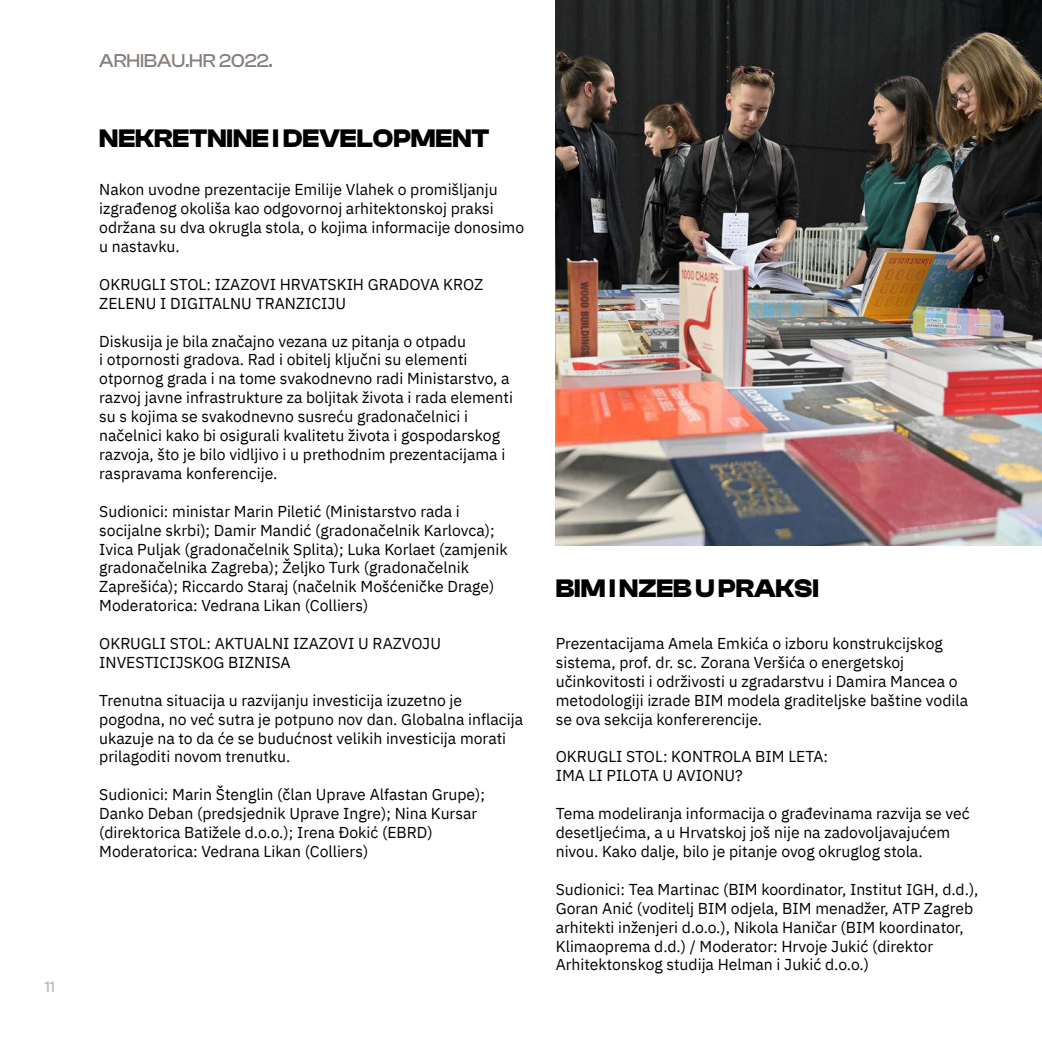
<style>
.page{position:relative;width:1042px;height:1042px;background:#fff}
.page>*{position:absolute;margin:0;border:0;box-sizing:border-box;transform-origin:0 0}
.t1{font:700 26.25px "Clash Display";color:#000}
.t2{font:500 19.25px "Clash Display";color:#867f7c}
.t3{font:15.75px/18.9px "IBM Plex Sans";color:#000}
.t4{font:500 15.75px "Clash Display";color:#bcbdc0}
</style>
<div class="page">
<img style="left:556px;top:0;width:486px;height:546px">
<p class="t4" style="left:44px;top:978px;width:12px">11</p>
<p class="t2" style="left:99px;top:50px;width:175px">ARHIBAU.HR 2022.</p>
<p class="t1" style="left:99px;top:124px;width:392px">NEKRETNINE I DEVELOPMENT</p>
<p class="t3" style="left:99px;top:179px;width:426px">Nakon uvodne prezentacije Emilije Vlahek o promišljanju izgrađenog okoliša kao odgovornoj arhitektonskoj praksi održana su dva okrugla stola, o kojima informacije donosimo u nastavku.</p>
<p class="t3" style="left:99px;top:273px;width:385px">OKRUGLI STOL: IZAZOVI HRVATSKIH GRADOVA KROZ<br>ZELENU I DIGITALNU TRANZICIJU</p>
<p class="t3" style="left:99px;top:330px;width:415px">Diskusija je bila značajno vezana uz pitanja o otpadu<br>i otpornosti gradova. Rad i obitelj ključni su elementi otpornog grada i na tome svakodnevno radi Ministarstvo, a razvoj javne infrastrukture za boljitak života i rada elementi su s kojima se svakodnevno susreću gradonačelnici i načelnici kako bi osigurali kvalitetu života i gospodarskog razvoja, što je bilo vidljivo i u prethodnim prezentacijama i raspravama konferencije.</p>
<p class="t3" style="left:99px;top:500px;width:410px">Sudionici: ministar Marin Piletić (Ministarstvo rada i socijalne skrbi); Damir Mandić (gradonačelnik Karlovca); Ivica Puljak (gradonačelnik Splita); Luka Korlaet (zamjenik gradonačelnika Zagreba); Željko Turk (gradonačelnik Zaprešića); Riccardo Staraj (načelnik Mošćeničke Drage)</p>
<p class="t3" style="left:99px;top:595px;width:271px">Moderatorica: Vedrana Likan (Colliers)</p>
<p class="t3" style="left:99px;top:633px;width:343px">OKRUGLI STOL: AKTUALNI IZAZOVI U RAZVOJU<br>INVESTICIJSKOG BIZNISA</p>
<p class="t3" style="left:99px;top:689px;width:425px">Trenutna situacija u razvijanju investicija izuzetno je pogodna, no već sutra je potpuno nov dan. Globalna inflacija ukazuje na to da će se budućnost velikih investicija morati prilagoditi novom trenutku.</p>
<p class="t3" style="left:99px;top:784px;width:387px">Sudionici: Marin Štenglin (član Uprave Alfastan Grupe);<br>Danko Deban (predsjednik Uprave Ingre); Nina Kursar (direktorica Batižele d.o.o.); Irena Đokić (EBRD)</p>
<p class="t3" style="left:99px;top:840px;width:271px">Moderatorica: Vedrana Likan (Colliers)</p>
<p class="t1" style="left:556px;top:574px;width:265px">BIM I NZEB U PRAKSI</p>
<p class="t3" style="left:556px;top:633px;width:414px">Prezentacijama Amela Emkića o izboru konstrukcijskog sistema, prof. dr. sc. Zorana Veršića o energetskoj učinkovitosti i održivosti u zgradarstvu i Damira Mancea o metodologiji izrade BIM modela graditeljske baštine vodila se ova sekcija konfererencije.</p>
<p class="t3" style="left:556px;top:746px;width:274px">OKRUGLI STOL: KONTROLA BIM LETA:</p>
<p class="t3" style="left:556px;top:765px;width:188px">IMA LI PILOTA U AVIONU?</p>
<p class="t3" style="left:556px;top:803px;width:415px">Tema modeliranja informacija o građevinama razvija se već desetljećima, a u Hrvatskoj još nije na zadovoljavajućem nivou. Kako dalje, bilo je pitanje ovog okruglog stola.</p>
<p class="t3" style="left:556px;top:878px;width:424px">Sudionici: Tea Martinac (BIM koordinator, Institut IGH, d.d.), Goran Anić (voditelj BIM odjela, BIM menadžer, ATP Zagreb arhitekti inženjeri d.o.o.), Nikola Haničar (BIM koordinator, Klimaoprema d.d.) / Moderator: Hrvoje Jukić (direktor Arhitektonskog studija Helman i Jukić d.o.o.)</p>
</div>
